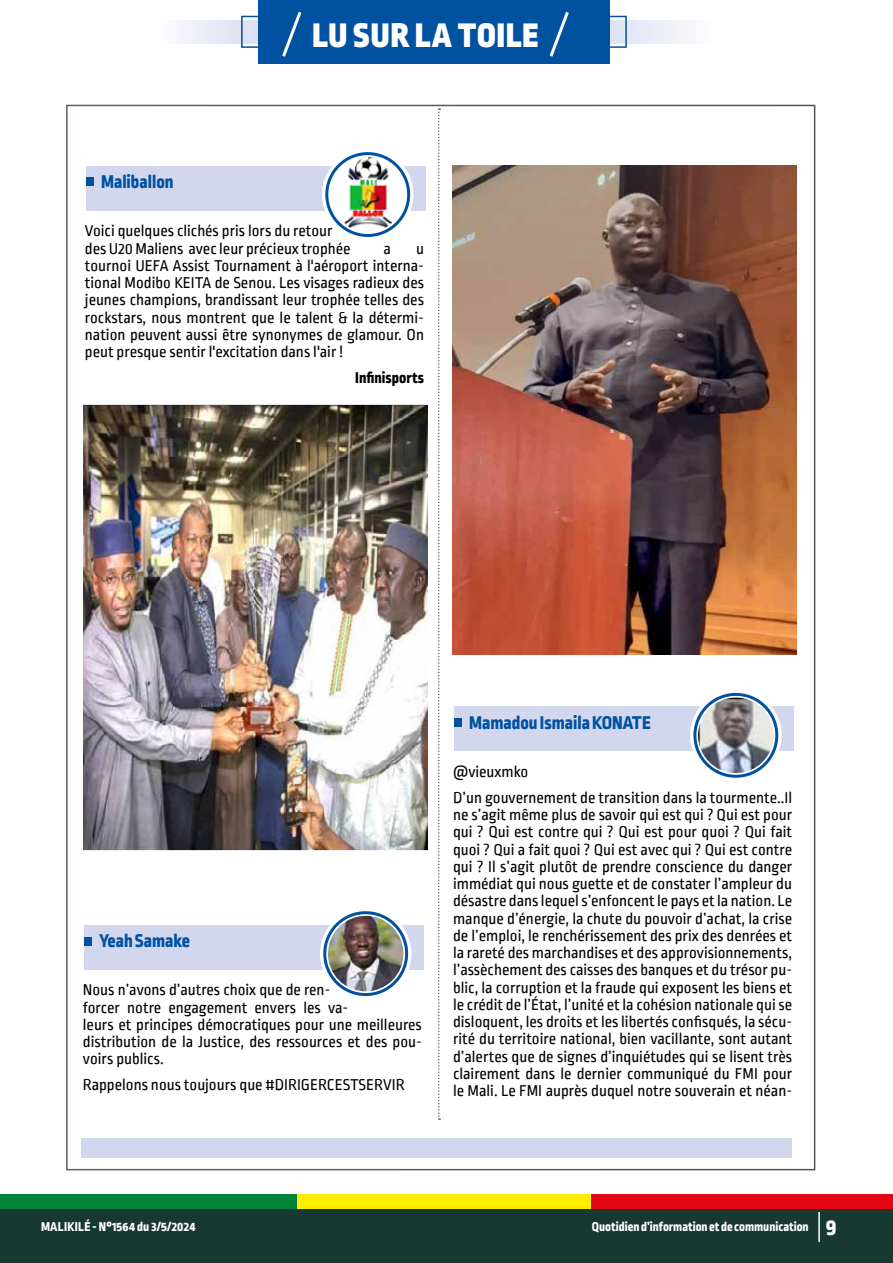
<style>
.page{position:relative;width:893px;height:1263px;background:#fff}
.page>*{position:absolute;margin:0;border:0;box-sizing:border-box;transform-origin:0 0}
.t1{font:900 36px "Ropa Sans Pro";letter-spacing:.03em;color:#fff}
.t2{font:800 19.5px "Ropa Sans Pro";color:#0052a1}
.t3{font:16.5px/17.2px "Ropa Sans PTT";color:#000}
.t4{font:800 16.5px "Ropa Sans Pro";color:#000}
.t5{font:800 13.5px "Ropa Sans Pro";color:#fff}
.t6{font:800 13.5px "Ropa Sans Pro";letter-spacing:.02em;color:#fff}
.s1{font-size:24px}
</style>
<div class="page">
<div style="left:0;top:1195px;width:297px;height:17px;background:#008237"></div>
<div style="left:297px;top:1195px;width:297px;height:17px;background:#ffed00"></div>
<div style="left:592px;top:1195px;width:301px;height:17px;background:#e30613"></div>
<div style="left:0;top:1209px;width:893px;height:54px;background:#173932"></div>
<hr style="left:818px;top:1212px;width:2px;height:30px;background:#fff">
<svg style="left:180px;top:21px;width:507px;height:23px"></svg>
<div style="left:241px;top:16px;width:386px;height:32px;border:2px solid #0052a1"></div>
<div style="left:258px;top:0;width:352px;height:64px;background:#0052a1"></div>
<svg style="left:282px;top:11px;width:20px;height:46px"></svg>
<svg style="left:549px;top:11px;width:20px;height:46px"></svg>
<div style="left:81px;top:1138px;width:711px;height:20px;background:#d3d7ee"></div>
<svg style="left:438px;top:108px;width:2px;height:1012px"></svg>
<img style="left:452px;top:166px;width:345px;height:489px">
<img style="left:83px;top:405px;width:345px;height:445px">
<div style="left:86px;top:166px;width:340px;height:44px;background:#d3d7ee"></div>
<div style="left:86px;top:178px;width:8px;height:8px;background:#0052a1"></div>
<div style="left:454px;top:707px;width:340px;height:44px;background:#d3d7ee"></div>
<div style="left:454px;top:719px;width:8px;height:8px;background:#0052a1"></div>
<div style="left:84px;top:925px;width:340px;height:44px;background:#d3d7ee"></div>
<div style="left:84px;top:937px;width:8px;height:8px;background:#0052a1"></div>
<svg style="left:322px;top:149px;width:91px;height:91px"></svg>
<svg style="left:327px;top:154px;width:82px;height:81px"></svg>
<div style="left:325px;top:152px;width:85px;height:85px;border:3px solid #0052a1;border-radius:50%"></div>
<img style="left:330px;top:157px;width:75px;height:75px;border-radius:38px">
<svg style="left:690px;top:690px;width:92px;height:91px"></svg>
<svg style="left:695px;top:694px;width:82px;height:82px"></svg>
<div style="left:693px;top:693px;width:85px;height:85px;border:3px solid #0052a1;border-radius:50%"></div>
<img style="left:698px;top:698px;width:76px;height:75px;border-radius:38px">
<svg style="left:320px;top:908px;width:91px;height:91px"></svg>
<svg style="left:325px;top:913px;width:82px;height:81px"></svg>
<div style="left:323px;top:911px;width:85px;height:85px;border:3px solid #0052a1;border-radius:50%"></div>
<img style="left:328px;top:916px;width:75px;height:75px;border-radius:38px">
<p class="t2" style="left:101px;top:170px;width:74px">Maliballon</p>
<h1 class="t1" style="left:312px;top:13px;width:228px">LU SUR LA TOILE</h1>
<p class="t3" style="left:85px;top:223px;width:267px">Voici quelques clichés pris lors du retour des U20 Maliens avec leur précieux trophée</p>
<p class="t3" style="left:383px;top:241px;width:9px">a</p>
<p class="t3" style="left:85px;top:241px;width:341px;text-align:justify;text-indent:331px">u tournoi UEFA Assist Tournament à l'aéroport interna&shy;tional Modibo KEITA de Senou. Les visages radieux des jeunes champions, brandissant leur trophée telles des rockstars, nous montrent que le talent &amp; la détermi&shy;nation peuvent aussi être synonymes de glamour. On peut presque sentir l'excitation dans l'air !</p>
<p class="t4" style="left:355px;top:368px;width:70px">Infinisports</p>
<p class="t2" style="left:99px;top:929px;width:93px">Yeah Samake</p>
<p class="t3" style="left:83px;top:982px;width:340px">Nous n’avons d’autres choix que de ren-<br>forcer notre engagement envers les va-<br>leurs et principes démocratiques pour une meilleures distribution de la Justice, des ressources et des pou&shy;voirs publics.</p>
<p class="t3" style="left:83px;top:1077px;width:323px">Rappelons nous toujours que #DIRIGERCESTSERVIR</p>
<p class="t2" style="left:469px;top:711px;width:183px">Mamadou Ismaila KONATE</p>
<p class="t3" style="left:453px;top:760px;width:341px;line-height:25.8px">@vieuxmko<br>D’un gouvernement de transition dans la tourmente..Il</p>
<p class="t3" style="left:453px;top:807px;width:341px;text-align:justify">ne s’agit même plus de savoir qui est qui ? Qui est pour qui ? Qui est contre qui ? Qui est pour quoi ? Qui fait quoi ? Qui a fait quoi ? Qui est avec qui ? Qui est contre qui ? Il s’agit plutôt de prendre conscience du danger immédiat qui nous guette et de constater l’ampleur du désastre dans lequel s’enfoncent le pays et la nation. Le manque d’énergie, la chute du pouvoir d’achat, la crise de l’emploi, le renchérissement des prix des denrées et la rareté des marchandises et des approvisionnements, l’assèchement des caisses des banques et du trésor pu&shy;blic, la corruption et la fraude qui exposent les biens et le crédit de l’État, l’unité et la cohésion nationale qui se disloquent, les droits et les libertés confisqués, la sécu&shy;rité du territoire national, bien vacillante, sont autant d’alertes que de signes d’inquiétudes qui se lisent très clairement dans le dernier communiqué du FMI pour le Mali. Le FMI auprès duquel notre souverain et néan-</p>
<p class="t6" style="left:41px;top:1219px;width:156px">MALIKILÉ - N°1564 du 3/5/2024</p>
<p class="t5" style="left:592px;top:1219px;width:246px">Quotidien d’information et de communication <span class="s1">9</span></p>
</div>
